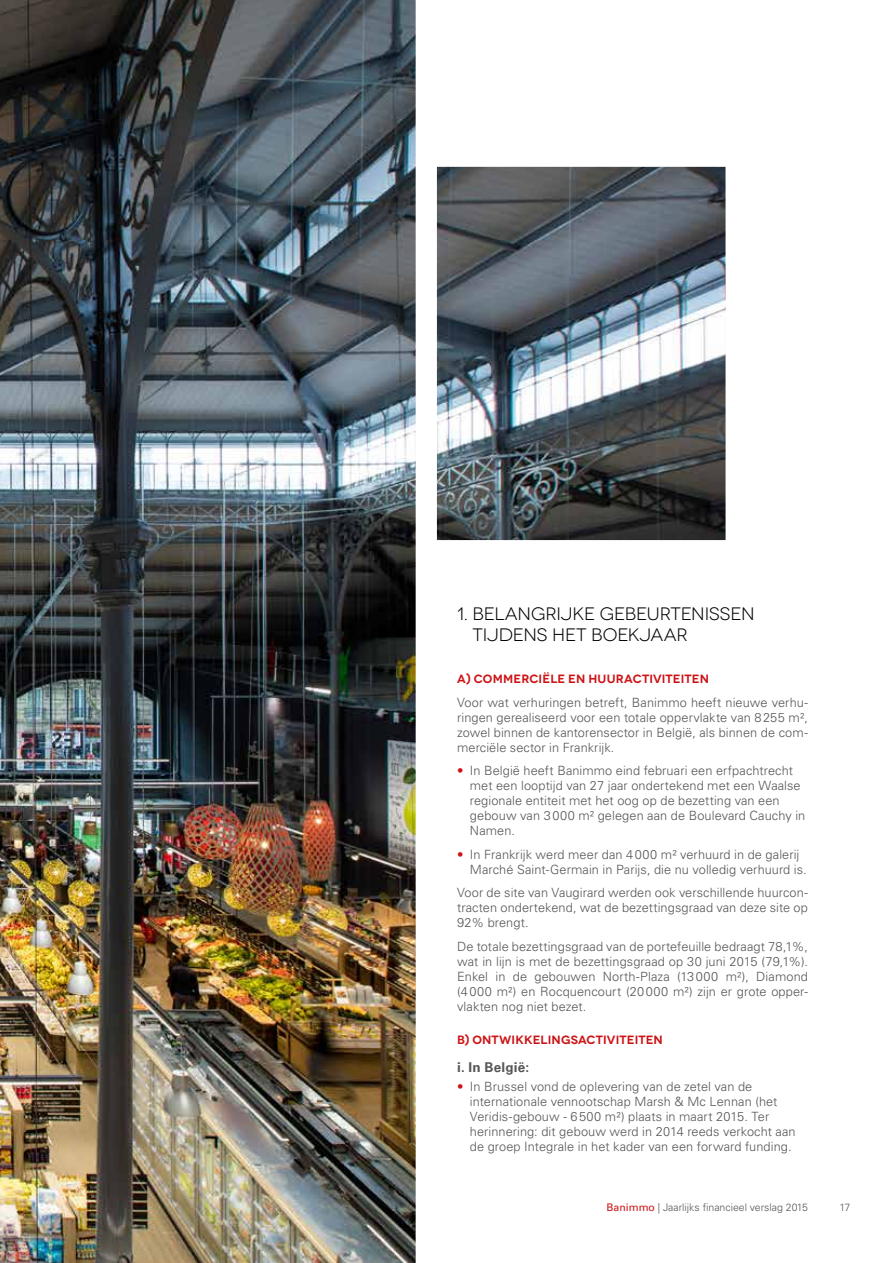
<style>
.page{position:relative;width:893px;height:1263px;background:#fff}
.page>*{position:absolute;margin:0;border:0;box-sizing:border-box;transform-origin:0 0}
.t1{font:18px/21px "Novecentowide";letter-spacing:-.01em;color:#000}
.t2{font:700 13.5px "Univers LT Std";letter-spacing:.015em;color:#565656}
.t3{font:300 12.75px/15px "Univers LT Std";letter-spacing:.005em;color:#565656;text-align:justify}
.t4{font:600 12px "Novecentowide";letter-spacing:.005em;color:#cd1316}
.t5{font:300 10.5px "Univers LT Std";color:#565656}
.s1{color:#cd1316}
.s2{font-weight:400;color:#cd1316}
</style>
<div class="page">
<img style="left:0;top:0;width:725px;height:1263px">
<h1 class="t1" style="left:472px;top:603px;width:284px;text-indent:-15px">1. BELANGRIJKE GEBEURTENISSEN<br>TIJDENS HET BOEKJAAR</h1>
<p class="t4" style="left:457px;top:672px;width:253px">A) COMMERCIËLE EN HUURACTIVITEITEN</p>
<p class="t3" style="left:457px;top:695px;width:352px">Voor wat verhuringen betreft, Banimmo heeft nieuwe verhu&shy;ringen gerealiseerd voor een totale oppervlakte van 8255 m², zowel binnen de kantorensector in België, als binnen de com&shy;merciële sector in Frankrijk.</p>
<p class="t3" style="left:470px;top:763px;width:337px;text-align:left;text-indent:-13px"><span class="s1">•</span> In België heeft Banimmo eind februari een erfpachtrecht met een looptijd van 27 jaar ondertekend met een Waalse regionale entiteit met het oog op de bezetting van een gebouw van 3000 m² gelegen aan de Boulevard Cauchy in Namen.</p>
<p class="t3" style="left:470px;top:847px;width:338px;text-indent:-13px"><span class="s1">•</span> In Frankrijk werd meer dan 4000 m² verhuurd in de galerij<br>Marché Saint-Germain in Parijs, die nu volledig verhuurd is.</p>
<p class="t3" style="left:457px;top:885px;width:352px">Voor de site van Vaugirard werden ook verschillende huurcon&shy;tracten ondertekend, wat de bezettingsgraad van deze site op 92% brengt.</p>
<p class="t3" style="left:457px;top:939px;width:352px">De totale bezettingsgraad van de portefeuille bedraagt 78,1%, wat in lijn is met de bezettingsgraad op 30 juni 2015 (79,1%).<br>Enkel in de gebouwen North-Plaza (13000 m²), Diamond (4000 m²) en Rocquencourt (20000 m²) zijn er grote opper&shy;vlakten nog niet bezet.</p>
<p class="t4" style="left:457px;top:1033px;width:207px">B) ONTWIKKELINGSACTIVITEITEN</p>
<p class="t2" style="left:457px;top:1059px;width:74px">i. In België:</p>
<p class="t3" style="left:470px;top:1079px;width:327px;text-align:left;text-indent:-13px"><span class="s1">•</span> In Brussel vond de oplevering van de zetel van de internationale vennootschap Marsh &amp; Mc Lennan (het Veridis-gebouw - 6500 m²) plaats in maart 2015. Ter herinnering: dit gebouw werd in 2014 reeds verkocht aan de groep Integrale in het kader van een forward funding.</p>
<p class="t5" style="left:607px;top:1201px;width:203px"><span class="s2">Banimmo</span> | Jaarlijks financieel verslag 2015</p>
<p class="t5" style="left:839px;top:1201px;width:12px">17</p>
</div>
